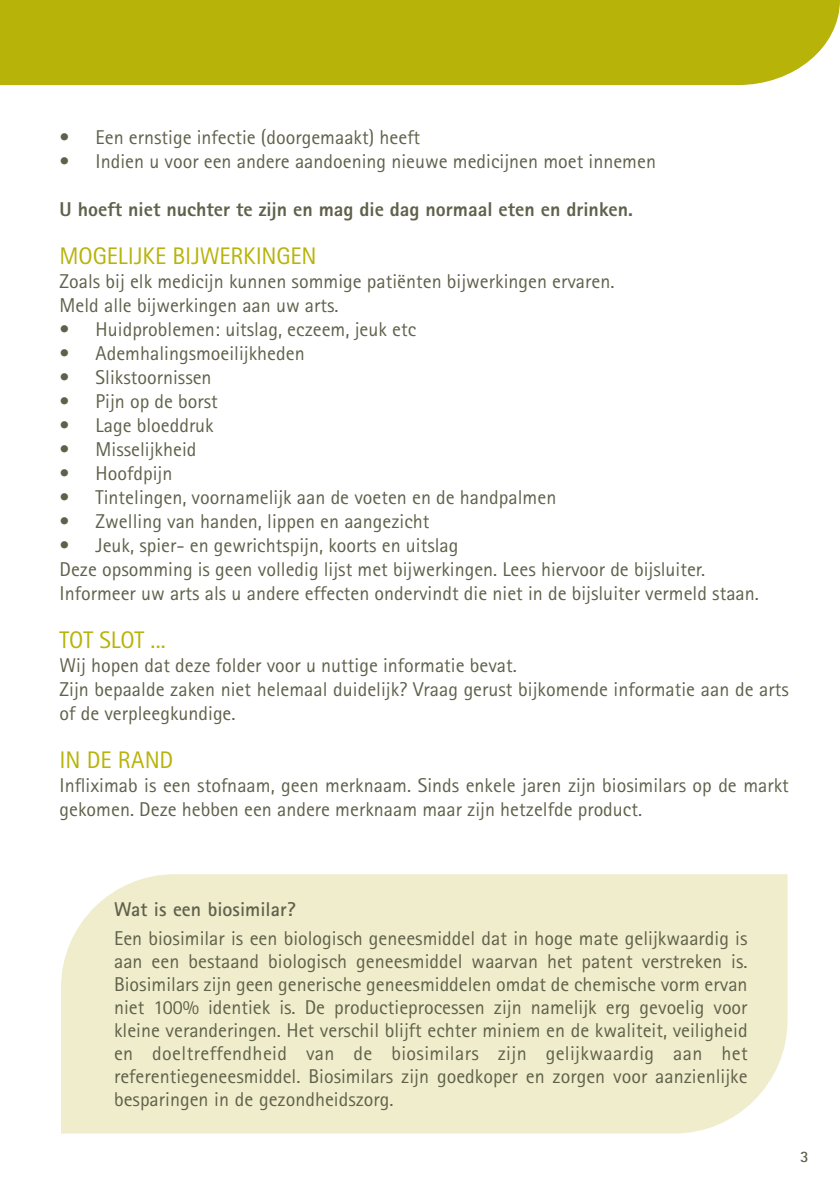
<style>
.page{position:relative;width:840px;height:1191px;background:#fff}
.page>*{position:absolute;margin:0;border:0;box-sizing:border-box;transform-origin:0 0}
.tekst{font:24px "Rotis Sans Serif Std";letter-spacing:-.005em;color:#b8b309}
.Normaal{font:20px/23px "Rotis Sans Serif Std";color:#60614b;text-align:justify}
.tekst-2{font:20px/24px "Rotis Sans Serif Std";color:#60614b}
.tekst-3{font:800 20px "Rotis Sans Serif Std";color:#60614b}
.Normaal-2{font:700 20px "Rotis Sans Serif Std";color:#60614b}
.t1{font:700 16px "Rotis Sans Serif Std";color:#60614b}
</style>
<div class="page">
<div style="left:0;top:0;width:839px;height:85px;background:#b8b309"></div>
<div style="left:61px;top:874px;width:726px;height:259px;background:#efedcc"></div>
<p class="Normaal" style="left:60px;top:126px;width:362px">• Een ernstige infectie (doorgemaakt) heeft</p>
<p class="Normaal" style="left:60px;top:150px;width:597px">• Indien u voor een andere aandoening nieuwe medicijnen moet innemen</p>
<p class="tekst-3" style="left:60px;top:197px;width:574px">U hoeft niet nuchter te zijn en mag die dag normaal eten en drinken.</p>
<p class="tekst" style="left:60px;top:242px;width:258px">MOGELIJKE BIJWERKINGEN</p>
<p class="tekst-2" style="left:60px;top:269px;width:556px">Zoals bij elk medicijn kunnen sommige patiënten bijwerkingen ervaren.</p>
<p class="tekst-2" style="left:60px;top:293px;width:280px">Meld alle bijwerkingen aan uw arts.</p>
<p class="Normaal" style="left:60px;top:318px;width:358px">• Huidproblemen: uitslag, eczeem, jeuk etc</p>
<p class="Normaal" style="left:60px;top:342px;width:246px">• Ademhalingsmoeilijkheden</p>
<p class="Normaal" style="left:60px;top:366px;width:153px">• Slikstoornissen</p>
<p class="Normaal" style="left:60px;top:390px;width:160px">• Pijn op de borst</p>
<p class="Normaal" style="left:60px;top:414px;width:156px">• Lage bloeddruk</p>
<p class="Normaal" style="left:60px;top:438px;width:138px">• Misselijkheid</p>
<p class="Normaal" style="left:60px;top:462px;width:114px">• Hoofdpijn</p>
<p class="Normaal" style="left:60px;top:486px;width:498px">• Tintelingen, voornamelijk aan de voeten en de handpalmen</p>
<p class="Normaal" style="left:60px;top:510px;width:371px">• Zwelling van handen, lippen en aangezicht</p>
<p class="Normaal" style="left:60px;top:534px;width:400px">• Jeuk, spier- en gewrichtspijn, koorts en uitslag</p>
<p class="tekst-2" style="left:60px;top:557px;width:646px">Deze opsomming is geen volledig lijst met bijwerkingen. Lees hiervoor de bijsluiter.</p>
<p class="tekst-2" style="left:60px;top:581px;width:700px">Informeer uw arts als u andere effecten ondervindt die niet in de bijsluiter vermeld staan.</p>
<p class="tekst" style="left:60px;top:626px;width:108px">TOT SLOT ...</p>
<p class="tekst-2" style="left:60px;top:653px;width:458px">Wij hopen dat deze folder voor u nuttige informatie bevat.</p>
<p class="tekst-2" style="left:60px;top:677px;width:730px">Zijn bepaalde zaken niet helemaal duidelijk? Vraag gerust bijkomende informatie aan de arts of de verpleegkundige.</p>
<p class="tekst" style="left:60px;top:746px;width:115px">IN DE RAND</p>
<p class="tekst-2" style="left:60px;top:773px;width:730px">Infliximab is een stofnaam, geen merknaam. Sinds enkele jaren zijn biosimilars op de markt gekomen. Deze hebben een andere merknaam maar zijn hetzelfde product.</p>
<p class="Normaal-2" style="left:114px;top:897px;width:183px">Wat is een biosimilar?</p>
<p class="Normaal" style="left:114px;top:926px;width:634px">Een biosimilar is een biologisch geneesmiddel dat in hoge mate gelijkwaardig is aan een bestaand biologisch geneesmiddel waarvan het patent verstreken is.<br>Biosimilars zijn geen generische geneesmiddelen omdat de chemische vorm ervan niet 100% identiek is. De productieprocessen zijn namelijk erg gevoelig voor kleine veranderingen. Het verschil blijft echter miniem en de kwaliteit, veiligheid en doeltreffendheid van de biosimilars zijn gelijkwaardig aan het referentiegeneesmiddel. Biosimilars zijn goedkoper en zorgen voor aanzienlijke besparingen in de gezondheidszorg.</p>
<p class="t1" style="left:799px;top:1146px;width:10px">3</p>
</div>
